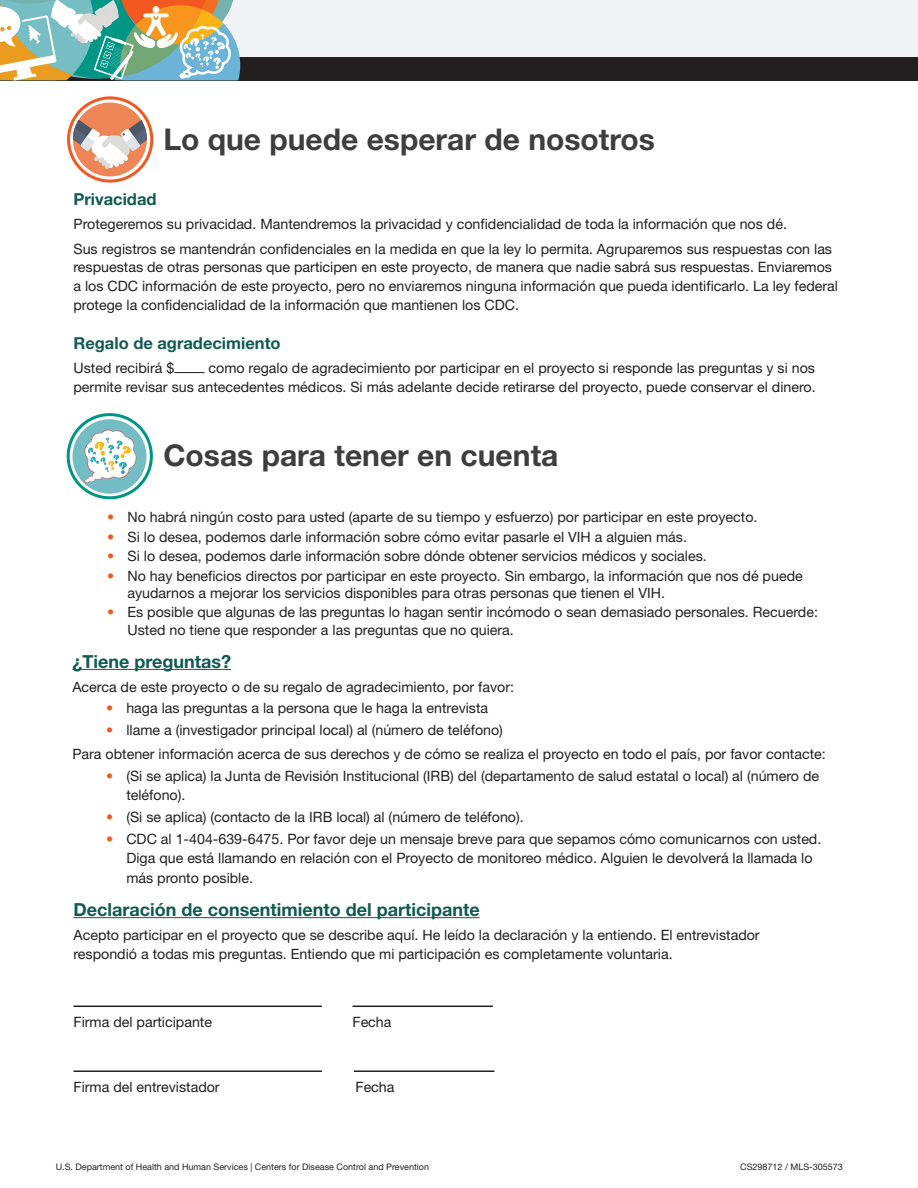
<style>
.page{position:relative;width:918px;height:1188px;background:#fff}
.page>*{position:absolute;margin:0;border:0;box-sizing:border-box;transform-origin:0 0}
.t1{font:700 30px "Helvetica Neue LT Std";color:#3e3e3f}
.t2{font:700 18px "Helvetica Neue LT Std";color:#0f5b50}
.sect_str{font:700 16.5px "Helvetica Neue LT Std";color:#0f5b50}
.t3{font:14.25px/18.8px "Helvetica Neue LT Std";color:#231f20}
.t4{font:9px "Helvetica Neue LT Std";color:#231f20}
.s1{color:#f15921}
</style>
<div class="page">
<div style="left:0;top:0;width:918px;height:69px;background:#f2f3f4"></div>
<div style="left:0;top:57px;width:918px;height:24px;background:#231f20"></div>
<svg style="left:0;top:0;width:241px;height:81px"></svg>
<svg style="left:69px;top:98px;width:83px;height:83px"></svg>
<div style="left:67px;top:96px;width:86px;height:87px;border:3px solid #f15921;border-radius:50%"></div>
<div style="left:73px;top:103px;width:74px;height:73px;background:#ed8556;border-radius:50%"></div>
<svg style="left:73px;top:120px;width:74px;height:49px"></svg>
<hr style="left:174px;top:372px;width:31px;height:1px;background:#231f20">
<svg style="left:68px;top:415px;width:83px;height:83px"></svg>
<div style="left:67px;top:413px;width:86px;height:86px;border:3px solid #009685;border-radius:50%"></div>
<div style="left:73px;top:419px;width:74px;height:74px;background:#74bdc4;border-radius:50%"></div>
<svg style="left:84px;top:429px;width:54px;height:54px"></svg>
<hr style="left:72px;top:669px;width:159px;height:1px;background:#0f5b50">
<hr style="left:74px;top:917px;width:406px;height:1px;background:#0f5b50">
<hr style="left:74px;top:1006px;width:248px;height:1px;background:#231f20">
<hr style="left:352px;top:1006px;width:141px;height:1px;background:#231f20">
<hr style="left:74px;top:1070px;width:248px;height:2px;background:#231f20">
<hr style="left:354px;top:1070px;width:140px;height:2px;background:#231f20">
<h2 class="t1" style="left:163px;top:121px;width:493px">Lo que puede esperar de nosotros</h2>
<p class="sect_str" style="left:74px;top:189px;width:85px">Privacidad</p>
<p class="t3" style="left:74px;top:215px;width:715px">Protegeremos su privacidad. Mantendremos la privacidad y confidencialidad de toda la información que nos dé.</p>
<p class="t3" style="left:74px;top:239px;width:766px">Sus registros se mantendrán confidenciales en la medida en que la ley lo permita. Agruparemos sus respuestas con las respuestas de otras personas que participen en este proyecto, de manera que nadie sabrá sus respuestas. Enviaremos a los CDC información de este proyecto, pero no enviaremos ninguna información que pueda identificarlo. La ley federal protege la confidencialidad de la información que mantienen los CDC.</p>
<p class="sect_str" style="left:74px;top:333px;width:209px">Regalo de agradecimiento</p>
<p class="t3" style="left:74px;top:358px;width:102px">Usted recibirá $</p>
<p class="t3" style="left:74px;top:358px;width:744px;text-align:right">como regalo de agradecimiento por participar en el proyecto si responde las preguntas y si nos<br>permite revisar sus antecedentes médicos. Si más adelante decide retirarse del proyecto, puede conservar el dinero.</p>
<h2 class="t1" style="left:163px;top:437px;width:397px">Cosas para tener en cuenta</h2>
<p class="t3" style="left:107px;top:508px;width:652px"><span class="s1">•</span> No habrá ningún costo para usted (aparte de su tiempo y esfuerzo) por participar en este proyecto.</p>
<p class="t3" style="left:107px;top:527px;width:581px"><span class="s1">•</span> Si lo desea, podemos darle información sobre cómo evitar pasarle el VIH a alguien más.</p>
<p class="t3" style="left:107px;top:547px;width:601px"><span class="s1">•</span> Si lo desea, podemos darle información sobre dónde obtener servicios médicos y sociales.</p>
<p class="t3" style="left:128px;top:567px;width:677px;line-height:17.2px;text-indent:-20px"><span class="s1">•</span> No hay beneficios directos por participar en este proyecto. Sin embargo, la información que nos dé puede ayudarnos a mejorar los servicios disponibles para otras personas que tienen el VIH.</p>
<p class="t3" style="left:128px;top:603px;width:692px;line-height:17.2px;text-indent:-20px"><span class="s1">•</span> Es posible que algunas de las preguntas lo hagan sentir incómodo o sean demasiado personales. Recuerde:<br>Usted no tiene que responder a las preguntas que no quiera.</p>
<h3 class="t2" style="left:72px;top:650px;width:160px">¿Tiene preguntas?</h3>
<p class="t3" style="left:72px;top:677px;width:443px">Acerca de este proyecto o de su regalo de agradecimiento, por favor:</p>
<p class="t3" style="left:106px;top:699px;width:384px"><span class="s1">•</span> haga las preguntas a la persona que le haga la entrevista</p>
<p class="t3" style="left:106px;top:720px;width:398px"><span class="s1">•</span> llame a (investigador principal local) al (número de teléfono)</p>
<p class="t3" style="left:72px;top:745px;width:755px">Para obtener información acerca de sus derechos y de cómo se realiza el proyecto en todo el país, por favor contacte:</p>
<p class="t3" style="left:126px;top:766px;width:694px;line-height:19.5px;text-indent:-20px"><span class="s1">•</span> (Si se aplica) la Junta de Revisión Institucional (IRB) del (departamento de salud estatal o local) al (número de teléfono).</p>
<p class="t3" style="left:106px;top:807px;width:419px"><span class="s1">•</span> (Si se aplica) (contacto de la IRB local) al (número de teléfono).</p>
<p class="t3" style="left:126px;top:829px;width:697px;line-height:19.5px;text-indent:-20px"><span class="s1">•</span> CDC al 1-404-639-6475. Por favor deje un mensaje breve para que sepamos cómo comunicarnos con usted.<br>Diga que está llamando en relación con el Proyecto de monitoreo médico. Alguien le devolverá la llamada lo más pronto posible.</p>
<h3 class="t2" style="left:74px;top:898px;width:408px">Declaración de consentimiento del participante</h3>
<p class="t3" style="left:74px;top:925px;width:688px">Acepto participar en el proyecto que se describe aquí. He leído la declaración y la entiendo. El entrevistador respondió a todas mis preguntas. Entiendo que mi participación es completamente voluntaria.</p>
<p class="t3" style="left:74px;top:1013px;width:140px">Firma del participante</p>
<p class="t3" style="left:353px;top:1013px;width:41px">Fecha</p>
<p class="t3" style="left:74px;top:1078px;width:148px">Firma del entrevistador</p>
<p class="t3" style="left:355px;top:1078px;width:41px">Fecha</p>
<p class="t4" style="left:56px;top:1161px;width:375px">U.S. Department of Health and Human Services | Centers for Disease Control and Prevention</p>
<p class="t4" style="left:740px;top:1161px;width:104px">CS298712 / MLS-305573</p>
</div>
